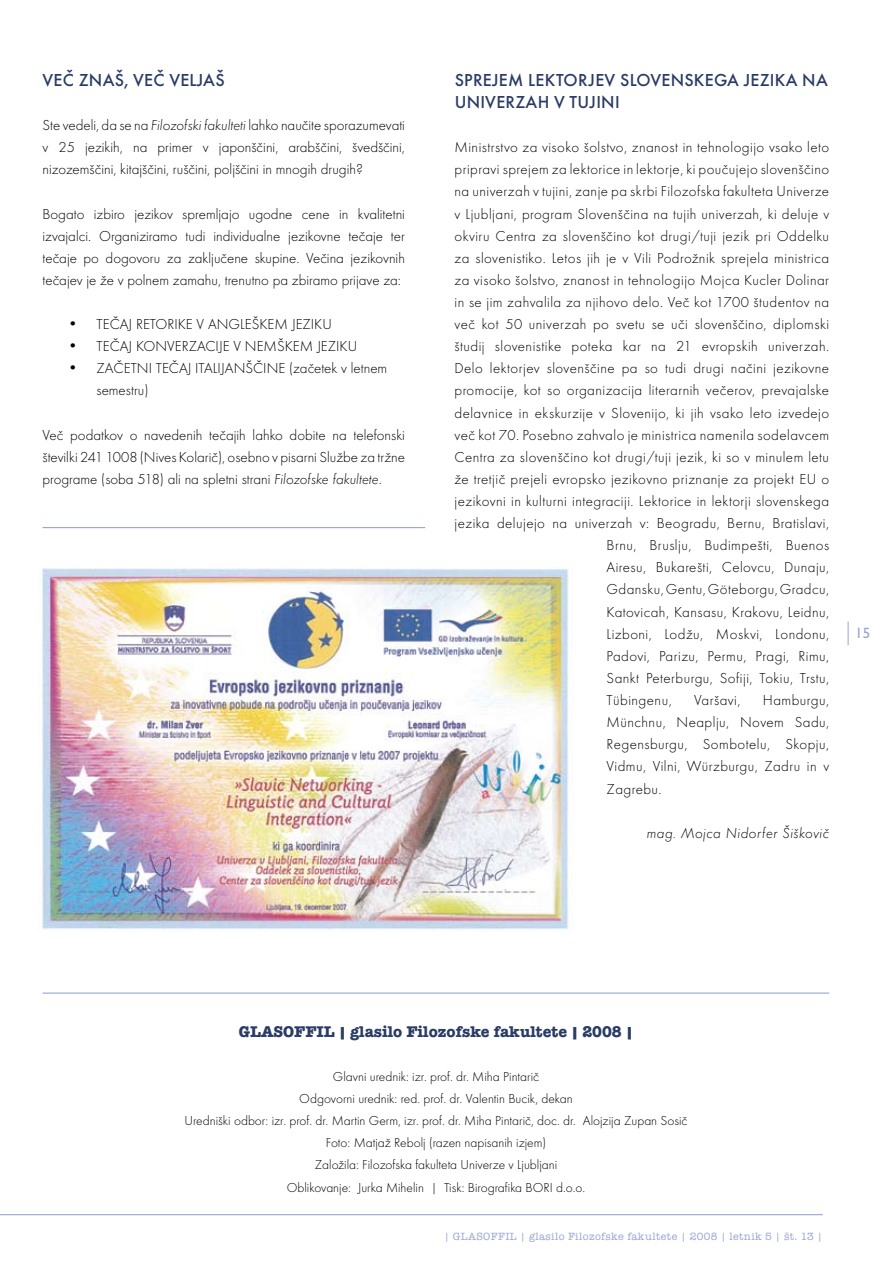
<style>
.page{position:relative;width:893px;height:1263px;background:#fff}
.page>*{position:absolute;margin:0;border:0;box-sizing:border-box;transform-origin:0 0}
.t1{font:500 18px/21.6px "Futura TEE";letter-spacing:.015em;color:#2a3c65}
.t2{font:700 16.05px "American Typ Itc DEE";color:#2a3c65}
.t3{font:15px/22px "Futura TEE Ligh";letter-spacing:.03em;color:#000;text-align:justify}
.t4{font:15px/22px "Futura TEE Ligh";color:#000}
.t5{font:15px "Futura TEE Ligh Obli";letter-spacing:.03em;color:#000}
.t6{font:15px "Gill Sans Roman";color:#98a5d4}
.t7{font:13.5px/22px "Futura TEE Ligh";color:#000;text-align:center}
.t8{font:500 10.8px "American Typ Itc DEE";letter-spacing:.035em;color:#98a5d4}
.s1{font-family:"Futura TEE Ligh Obli"}
.s2{font-family:"Futura TEE Extr";font-size:15px}
</style>
<div class="page">
<hr style="left:0;top:1214px;width:823px;height:1px;background:#98a5d4">
<svg style="left:848px;top:621px;width:1px;height:24px"></svg>
<img style="left:41px;top:568px;width:528px;height:362px">
<hr style="left:43px;top:992px;width:786px;height:2px;background:#98a5d4">
<hr style="left:43px;top:527px;width:382px;height:1px;background:#98a5d4">
<p class="t1" style="left:43px;top:69px;width:183px">VEČ ZNAŠ, VEČ VELJAŠ</p>
<p class="t3" style="left:43px;top:114px;width:364px">Ste vedeli, da se na <span class="s1">Filozofski fakulteti</span> lahko naučite sporazumevati v 25 jezikih, na primer v japonščini, arabščini, švedščini, nizozemščini, kitajščini, ruščini, poljščini in mnogih drugih?</p>
<p class="t3" style="left:43px;top:203px;width:364px">Bogato izbiro jezikov spremljajo ugodne cene in kvalitetni izvajalci. Organiziramo tudi individualne jezikovne tečaje ter tečaje po dogovoru za zaključene skupine. Večina jezikovnih tečajev je že v polnem zamahu, trenutno pa zbiramo prijave za:</p>
<p class="t4" style="left:70px;top:313px;width:264px">• TEČAJ RETORIKE V ANGLEŠKEM JEZIKU</p>
<p class="t4" style="left:70px;top:335px;width:289px">• TEČAJ KONVERZACIJE V NEMŠKEM JEZIKU</p>
<p class="t4" style="left:97px;top:357px;width:292px;text-indent:-27px">• ZAČETNI TEČAJ ITALIJANŠČINE (začetek v letnem semestru)</p>
<p class="t3" style="left:43px;top:424px;width:364px">Več podatkov o navedenih tečajih lahko dobite na telefonski številki 241 1008 (Nives Kolarič), osebno v pisarni Službe za tržne programe (soba 518) ali na spletni strani <span class="s1">Filozofske fakultete</span>.</p>
<p class="t1" style="left:455px;top:69px;width:102px">SPREJEM LEKTO</p>
<p class="t1" style="left:455px;top:69px;width:375px;text-indent:123px">RJEV SLOVEN SKEGA JEZIKA NA<br>UN IVERZAH V TUJIN I</p>
<p class="t3" style="left:454px;top:136px;width:376px">Ministrstvo za visoko šolstvo, znanost in tehnologijo vsako leto</p>
<p class="t3" style="left:454px;top:158px;width:376px">pripravi sprejem za lektorice in lektorje, ki poučujejo slovenščino</p>
<p class="t3" style="left:454px;top:181px;width:376px">na univerzah v tujini, zanje pa skrbi Filozofska fakulteta Univerze</p>
<p class="t3" style="left:454px;top:203px;width:376px">v Ljubljani, program Slovenščina na tujih univerzah, ki deluje v</p>
<p class="t3" style="left:454px;top:225px;width:376px">okviru Centra za slovenščino kot drugi/tuji jezik pri Oddelku</p>
<p class="t3" style="left:454px;top:247px;width:376px">za slovenistiko. Letos jih je v Vili Podrožnik sprejela ministrica</p>
<p class="t3" style="left:454px;top:269px;width:376px">za visoko šolstvo, znanost in tehnologijo Mojca Kucler Dolinar</p>
<p class="t3" style="left:454px;top:291px;width:376px">in se jim zahvalila za njihovo delo. Več kot 1700 študentov na</p>
<p class="t3" style="left:454px;top:313px;width:376px">več kot 50 univerzah po svetu se uči slovenščino, diplomski</p>
<p class="t3" style="left:454px;top:335px;width:376px">študij slovenistike poteka kar na 21 evropskih univerzah.</p>
<p class="t3" style="left:454px;top:357px;width:376px">Delo lektorjev slovenščine pa so tudi drugi načini jezikovne</p>
<p class="t3" style="left:454px;top:380px;width:376px">promocije, kot so organizacija literarnih večerov, prevajalske</p>
<p class="t3" style="left:454px;top:402px;width:376px">delavnice in ekskurzije v Slovenijo, ki jih vsako leto izvedejo</p>
<p class="t3" style="left:454px;top:424px;width:376px">več kot 70. Posebno zahvalo je ministrica namenila sodelavcem</p>
<p class="t3" style="left:454px;top:446px;width:376px">Centra za slovenščino kot drugi/tuji jezik, ki so v minulem letu</p>
<p class="t3" style="left:454px;top:468px;width:376px">že tretjič prejeli evropsko jezikovno priznanje za projekt EU o</p>
<p class="t3" style="left:454px;top:490px;width:376px">jezikovni in kulturni integraciji. Lektorice in lektorji slovenskega</p>
<p class="t3" style="left:454px;top:512px;width:376px">jezika delujejo na univerzah v: Beogradu, Bernu, Bratislavi,</p>
<p class="t3" style="left:607px;top:534px;width:224px">Brnu, Bruslju, Budimpešti, Buenos</p>
<p class="t3" style="left:607px;top:556px;width:224px">Airesu, Bukarešti, Celovcu, Dunaju,</p>
<p class="t3" style="left:607px;top:579px;width:224px">Gdansku, Gentu, Göteborgu, Gradcu,</p>
<p class="t3" style="left:607px;top:601px;width:224px">Katovicah, Kansasu, Krakovu, Leidnu,</p>
<p class="t3" style="left:607px;top:623px;width:224px">Lizboni, Lodžu, Moskvi, Londonu,</p>
<p class="t3" style="left:607px;top:645px;width:224px">Padovi, Parizu, Permu, Pragi, Rimu,</p>
<p class="t3" style="left:607px;top:667px;width:224px">Sankt Peterburgu, Sofiji, Tokiu, Trstu,</p>
<p class="t3" style="left:607px;top:689px;width:67px">Tübingenu,</p>
<p class="t3" style="left:694px;top:689px;width:48px">Varšavi,</p>
<p class="t3" style="left:607px;top:689px;width:224px;text-indent:156px">Hamburgu, Münchnu, Neaplju, Novem Sadu, Regensburgu, Sombotelu, Skopju, Vidmu, Vilni, Würzburgu, Zadru in v Zagrebu.</p>
<p class="t5" style="left:647px;top:824px;width:184px">mag. Mojca Nidorfer Šiškovič</p>
<p class="t6" style="left:855px;top:624px;width:16px">15</p>
<p class="t2" style="left:239px;top:1022px;width:396px">GLASOFFIL <span class="s2">|</span> glasilo Filozofske fakultete <span class="s2">|</span> 2008 <span class="s2">|</span></p>
<p class="t7" style="left:185px;top:1065px;width:504px">Glavni urednik: izr. prof. dr. Miha Pintarič<br>Odgovorni urednik: red. prof. dr. Valentin Bucik, dekan<br>Uredniški odbor: izr. prof. dr. Martin Germ, izr. prof. dr. Miha Pintarič, doc. dr. Alojzija Zupan Sosič Foto: Matjaž Rebolj (razen napisanih izjem)<br>Založila: Filozofska fakulteta Univerze v Ljubljani<br>Oblikovanje: Jurka Mihelin | Tisk: Birografika BORI d.o.o.</p>
<p class="t8" style="left:444px;top:1230px;width:380px">| GLASOFFIL | glasilo Filozofske fakultete | 2008 | letnik 5 | št. 13 |</p>
</div>
